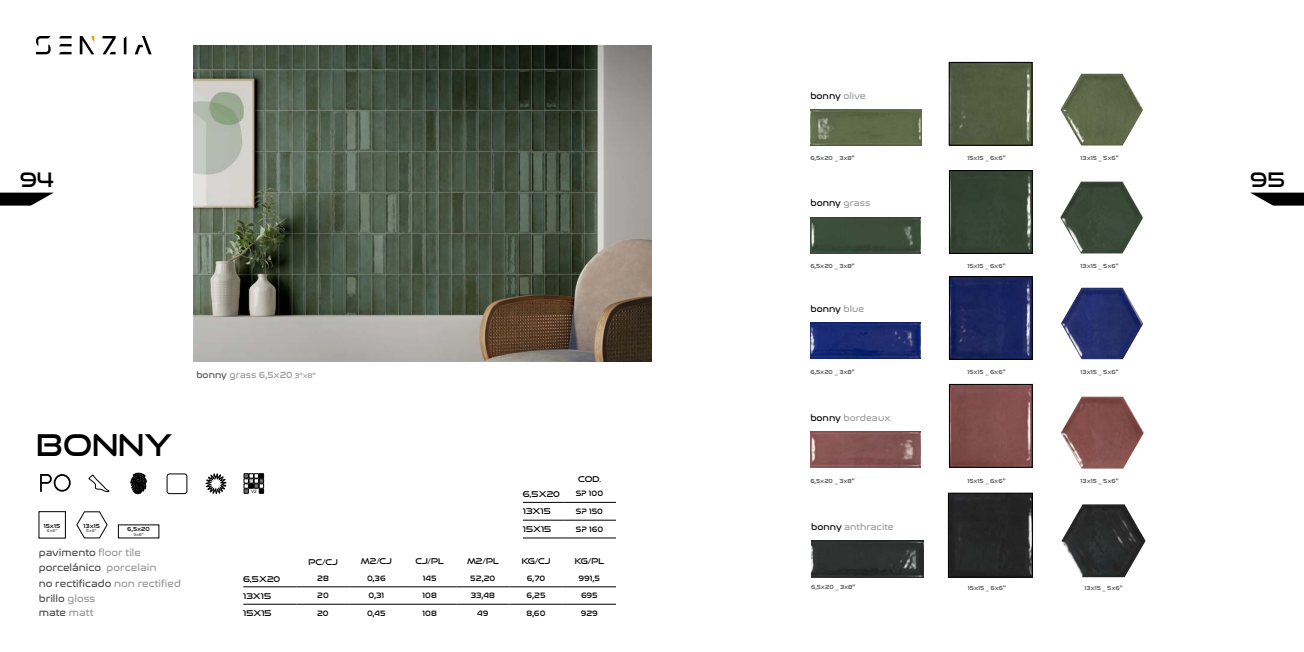
<style>
.page{position:relative;width:1304px;height:652px;background:#fff}
.page>*{position:absolute;margin:0;border:0;box-sizing:border-box;transform-origin:0 0}
.t1{font:30px "Good Times Rg";color:#000}
.t2{font:20px "Good Times Rg";color:#000}
.t3{font:10px/15.4px "Nasalization Rg";color:#4d4d4d}
.t4{font:9px "Nasalization Rg";color:#9b9b9a}
.t5{font:9px "Nasalization Rg";color:#000}
.t6{font:8px "Nasalization Rg";color:#000}
.t7{font:8px "Good Times Rg";color:#000}
.t8{font:6px "Nasalization Rg";color:#4d4d4d}
.t9{font:6px "Nasalization Rg";color:#000}
.t10{font:4.5px "Arial";color:#000}
.t11{font:4px "Nasalization Rg";color:#4d4d4d}
.s1{color:#4d4d4d}
.s2{font-size:7px}
.s3{color:#999}
.s4{color:#9b9b9a}
.s5{color:#000}
</style>
<div class="page">
<svg style="left:0;top:193px;width:53px;height:13px"></svg>
<svg style="left:124px;top:36px;width:2px;height:18px"></svg>
<svg style="left:59px;top:36px;width:13px;height:2px"></svg>
<svg style="left:59px;top:44px;width:13px;height:2px"></svg>
<svg style="left:59px;top:52px;width:13px;height:2px"></svg>
<svg style="left:80px;top:36px;width:14px;height:18px"></svg>
<svg style="left:36px;top:36px;width:15px;height:18px"></svg>
<svg style="left:135px;top:36px;width:17px;height:18px"></svg>
<svg style="left:103px;top:36px;width:13px;height:18px"></svg>
<div style="left:167px;top:474px;width:20px;height:20px;border:1px solid #000;border-radius:3px"></div>
<svg style="left:244px;top:474px;width:20px;height:19px"></svg>
<svg style="left:40px;top:474px;width:31px;height:18px"></svg>
<svg style="left:88px;top:475px;width:21px;height:17px"></svg>
<svg style="left:77px;top:511px;width:30px;height:27px"></svg>
<div style="left:39px;top:511px;width:27px;height:27px;border:1px solid #000"></div>
<svg style="left:206px;top:473px;width:20px;height:22px"></svg>
<svg style="left:131px;top:473px;width:16px;height:22px"></svg>
<img style="left:193px;top:45px;width:459px;height:317px">
<hr style="left:243px;top:587px;width:54px;height:1px;background:#000">
<hr style="left:297px;top:587px;width:53px;height:1px;background:#000">
<hr style="left:350px;top:587px;width:53px;height:1px;background:#000">
<hr style="left:403px;top:587px;width:53px;height:1px;background:#000">
<hr style="left:456px;top:587px;width:53px;height:1px;background:#000">
<hr style="left:509px;top:587px;width:54px;height:1px;background:#000">
<hr style="left:563px;top:587px;width:53px;height:1px;background:#000">
<hr style="left:243px;top:604px;width:54px;height:1px;background:#000">
<hr style="left:297px;top:604px;width:53px;height:1px;background:#000">
<hr style="left:350px;top:604px;width:53px;height:1px;background:#000">
<hr style="left:403px;top:604px;width:53px;height:1px;background:#000">
<hr style="left:456px;top:604px;width:53px;height:1px;background:#000">
<hr style="left:509px;top:604px;width:54px;height:1px;background:#000">
<hr style="left:563px;top:604px;width:53px;height:1px;background:#000">
<hr style="left:563px;top:538px;width:53px;height:1px;background:#000">
<hr style="left:523px;top:502px;width:40px;height:1px;background:#000">
<hr style="left:563px;top:502px;width:53px;height:1px;background:#000">
<hr style="left:523px;top:520px;width:40px;height:1px;background:#000">
<hr style="left:563px;top:520px;width:53px;height:1px;background:#000">
<hr style="left:523px;top:538px;width:40px;height:1px;background:#000">
<svg style="left:1251px;top:193px;width:53px;height:13px"></svg>
<div style="left:951px;top:173px;width:79px;height:78px;background:#354333"></div>
<div style="left:949px;top:171px;width:83px;height:82px;border:1px solid #000"></div>
<img style="left:810px;top:218px;width:111px;height:35px">
<img style="left:1060px;top:182px;width:83px;height:71px">
<img style="left:951px;top:386px;width:79px;height:79px">
<div style="left:949px;top:384px;width:83px;height:83px;border:1px solid #000"></div>
<img style="left:810px;top:432px;width:111px;height:36px">
<img style="left:1061px;top:397px;width:83px;height:72px">
<div style="left:950px;top:495px;width:80px;height:80px;background:#252626"></div>
<div style="left:948px;top:493px;width:84px;height:84px;border:1px solid #000"></div>
<img style="left:811px;top:541px;width:112px;height:36px">
<img style="left:1062px;top:504px;width:84px;height:73px">
<div style="left:951px;top:64px;width:79px;height:79px;background:#535c40"></div>
<div style="left:949px;top:62px;width:83px;height:83px;border:1px solid #000"></div>
<img style="left:810px;top:110px;width:111px;height:36px">
<img style="left:1060px;top:74px;width:83px;height:72px">
<img style="left:951px;top:278px;width:79px;height:79px">
<div style="left:949px;top:276px;width:83px;height:83px;border:1px solid #000"></div>
<img style="left:810px;top:322px;width:111px;height:36px">
<img style="left:1061px;top:287px;width:83px;height:72px">
<h2 class="t2" style="left:20px;top:167px;width:36px">94</h2>
<h3 class="t4" style="left:196px;top:367px;width:121px"><span class="s1">bonny</span> grass 6,5x20 <span class="s2">3”x8”</span></h3>
<h1 class="t1" style="left:36px;top:427px;width:137px">BONNY</h1>
<p class="t9" style="left:44px;top:520px;width:18px">15x15</p>
<p class="t9" style="left:84px;top:520px;width:18px">13x15</p>
<p class="t11" style="left:47px;top:527px;width:12px">6x6”</p>
<p class="t11" style="left:86px;top:527px;width:12px">5x6”</p>
<p class="t9" style="left:127px;top:524px;width:24px">6,5x20</p>
<p class="t11" style="left:133px;top:531px;width:12px">3x8”</p>
<h3 class="t3" style="left:39px;top:543px;width:104px">pavimento <span class="s3">floor tile</span></h3>
<h3 class="t3" style="left:39px;top:574px;width:144px">no rectificado <span class="s3">non rectified </span>brillo <span class="s3">gloss</span></h3>
<h3 class="t3" style="left:39px;top:603px;width:56px">mate <span class="s3">matt</span></h3>
<h3 class="t3" style="left:39px;top:559px;width:119px">porcelánico <span class="s3">porcelain</span></h3>
<p class="t10" style="left:251px;top:488px;width:7px">V2</p>
<h3 class="t7" style="left:578px;top:474px;width:25px">COD.</h3>
<h3 class="t7" style="left:523px;top:489px;width:39px">6,5X20</h3>
<h3 class="t6" style="left:576px;top:486px;width:29px">SP 100</h3>
<h3 class="t7" style="left:523px;top:507px;width:29px">13X15</h3>
<h3 class="t6" style="left:576px;top:504px;width:29px">SP 150</h3>
<h3 class="t7" style="left:523px;top:524px;width:30px">15X15</h3>
<h3 class="t6" style="left:576px;top:522px;width:29px">SP 160</h3>
<h3 class="t7" style="left:309px;top:557px;width:31px">PC/CJ</h3>
<h3 class="t7" style="left:361px;top:557px;width:33px">M2/CJ</h3>
<h3 class="t7" style="left:416px;top:557px;width:30px">CJ/PL</h3>
<h3 class="t7" style="left:467px;top:557px;width:33px">M2/PL</h3>
<h3 class="t7" style="left:522px;top:557px;width:30px">KG/CJ</h3>
<h3 class="t7" style="left:575px;top:557px;width:31px">KG/PL</h3>
<h3 class="t7" style="left:243px;top:574px;width:39px">6,5X20</h3>
<h3 class="t6" style="left:317px;top:571px;width:13px">28</h3>
<h3 class="t6" style="left:367px;top:571px;width:20px">0,36</h3>
<h3 class="t6" style="left:423px;top:571px;width:15px">145</h3>
<h3 class="t6" style="left:470px;top:571px;width:27px">52,20</h3>
<h3 class="t6" style="left:527px;top:571px;width:20px">6,70</h3>
<h3 class="t6" style="left:579px;top:571px;width:23px">991,5</h3>
<h3 class="t7" style="left:243px;top:591px;width:29px">13X15</h3>
<h3 class="t6" style="left:317px;top:588px;width:13px">20</h3>
<h3 class="t6" style="left:369px;top:588px;width:17px">0,31</h3>
<h3 class="t6" style="left:422px;top:588px;width:16px">108</h3>
<h3 class="t6" style="left:471px;top:588px;width:26px">33,48</h3>
<h3 class="t6" style="left:527px;top:588px;width:20px">6,25</h3>
<h3 class="t6" style="left:581px;top:588px;width:18px">695</h3>
<h3 class="t7" style="left:243px;top:608px;width:30px">15X15</h3>
<h3 class="t6" style="left:317px;top:606px;width:13px">20</h3>
<h3 class="t6" style="left:367px;top:606px;width:20px">0,45</h3>
<h3 class="t6" style="left:422px;top:606px;width:16px">108</h3>
<h3 class="t6" style="left:477px;top:606px;width:13px">49</h3>
<h3 class="t6" style="left:526px;top:606px;width:21px">8,60</h3>
<h3 class="t6" style="left:581px;top:606px;width:19px">929</h3>
<h3 class="t5" style="left:810px;top:88px;width:57px">bonny <span class="s4">olive</span></h3>
<p class="t8" style="left:810px;top:152px;width:46px">6,5x20 _ 3x8”</p>
<p class="t8" style="left:967px;top:152px;width:40px">15x15 _ 6x6”</p>
<p class="t8" style="left:1081px;top:152px;width:39px">13x15 _ 5x6”</p>
<h3 class="t5" style="left:810px;top:195px;width:62px">bonny <span class="s4">grass</span></h3>
<p class="t8" style="left:810px;top:260px;width:46px">6,5x20 _ 3x8”</p>
<p class="t8" style="left:967px;top:260px;width:40px">15x15 _ 6x6”</p>
<p class="t8" style="left:1081px;top:260px;width:39px">13x15 _ 5x6”</p>
<h3 class="t5" style="left:810px;top:301px;width:55px">bonny <span class="s4">blue</span></h3>
<p class="t8" style="left:810px;top:366px;width:46px">6,5x20 _ 3x8”</p>
<p class="t8" style="left:967px;top:366px;width:40px">15x15 _ 6x6”</p>
<p class="t8" style="left:1081px;top:366px;width:39px">13x15 _ 5x6”</p>
<h3 class="t4" style="left:810px;top:410px;width:82px"><span class="s5">bonny</span> bordeaux</h3>
<p class="t8" style="left:810px;top:475px;width:46px">6,5x20 _ 3x8”</p>
<p class="t8" style="left:967px;top:475px;width:40px">15x15 _ 6x6”</p>
<p class="t8" style="left:1081px;top:475px;width:39px">13x15 _ 5x6”</p>
<h3 class="t4" style="left:811px;top:519px;width:84px"><span class="s5">bonny</span> anthracite</h3>
<p class="t8" style="left:811px;top:581px;width:46px">6,5x20 _ 3x8”</p>
<p class="t8" style="left:968px;top:582px;width:40px">15x15 _ 6x6”</p>
<p class="t8" style="left:1085px;top:582px;width:39px">13x15 _ 5x6”</p>
<h2 class="t2" style="left:1250px;top:167px;width:36px">95</h2>
</div>
